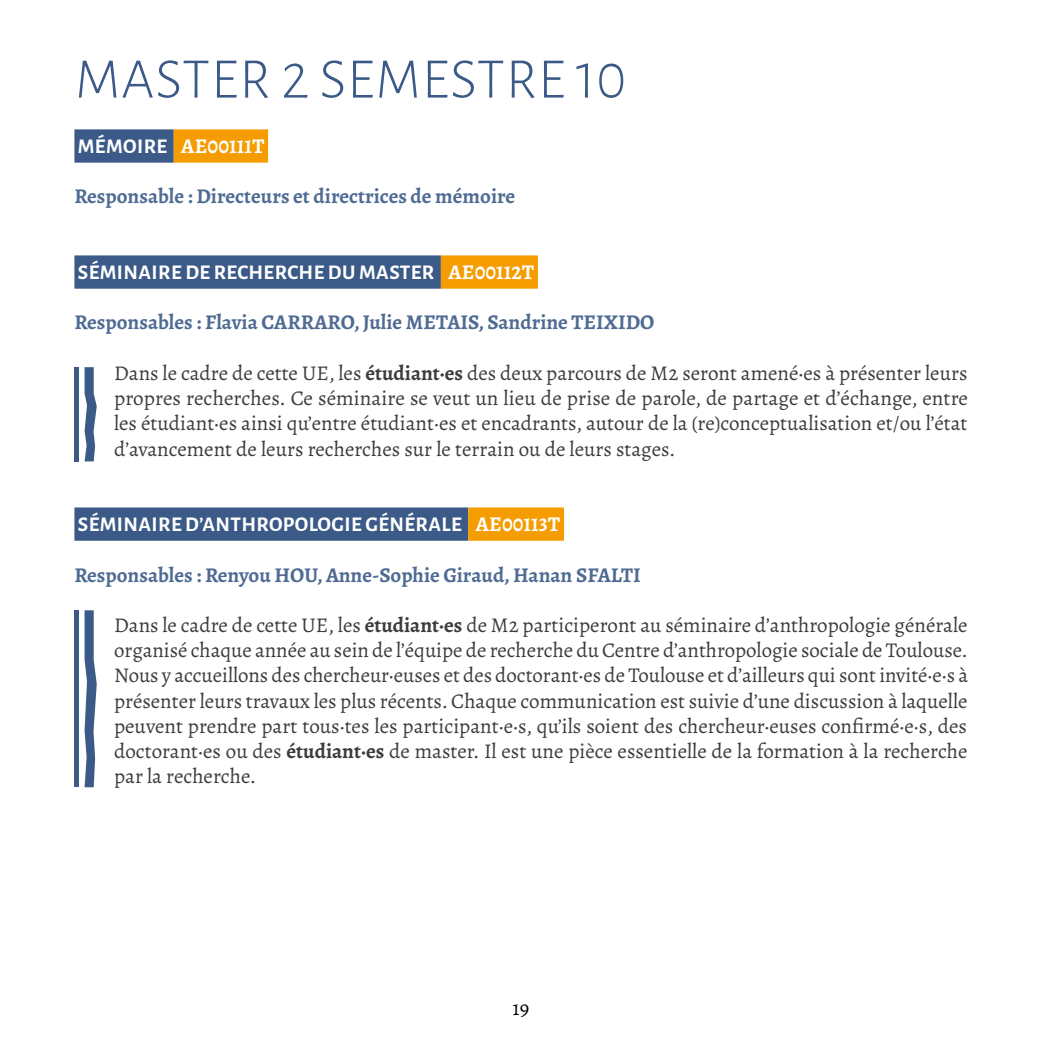
<style>
.page{position:relative;width:1042px;height:1042px;background:#fff}
.page>*{position:absolute;margin:0;border:0;box-sizing:border-box;transform-origin:0 0}
.t1{font:300 57.75px "Alegreya Sans";letter-spacing:.02em;color:#3b5a87}
.t2{font:21px/25.2px "Alegreya";color:#3c3c3b;text-align:justify}
.t3{font:700 21px "Alegreya";color:#4f6b93}
.t4{font:700 21px "Alegreya Sans";letter-spacing:.02em;color:#fff}
.t5{font:700 21px "Alegreya";color:#fff}
.t6{font:21px "Alegreya";color:#000}
.s1{font-family:"Alegreya Sans"}
.s2{font-family:"Alegreya"}
.s3{font-weight:700}
</style>
<div class="page">
<div style="left:74px;top:129px;width:100px;height:34px;background:#3b5a87"></div>
<div style="left:174px;top:129px;width:94px;height:34px;background:#f59c00"></div>
<div style="left:74px;top:255px;width:367px;height:34px;background:#3b5a87"></div>
<div style="left:441px;top:255px;width:97px;height:34px;background:#f59c00"></div>
<div style="left:74px;top:507px;width:394px;height:34px;background:#3b5a87"></div>
<div style="left:468px;top:507px;width:96px;height:34px;background:#f59c00"></div>
<svg style="left:85px;top:367px;width:12px;height:94px"></svg>
<hr style="left:74px;top:367px;width:4px;height:94px;background:#3b5a87">
<svg style="left:85px;top:610px;width:12px;height:177px"></svg>
<hr style="left:74px;top:610px;width:4px;height:177px;background:#3b5a87">
<h1 class="t1" style="left:75px;top:41px;width:553px">MASTER 2 SEMESTRE 10</h1>
<p class="t5" style="left:78px;top:132px;width:188px"><span class="s1">MÉMOIRE</span> AE00111T</p>
<p class="t3" style="left:74px;top:182px;width:442px">Responsable : Directeurs et directrices de mémoire</p>
<p class="t4" style="left:78px;top:257px;width:458px">SÉMINAIRE DE RECHERCHE DU MASTER <span class="s2">AE00112T</span></p>
<p class="t3" style="left:74px;top:308px;width:581px">Responsables : Flavia CARRARO, Julie METAIS, Sandrine TEIXIDO</p>
<p class="t2" style="left:114px;top:360px;width:855px">Dans le cadre de cette UE, les <span class="s3">étudiant·es</span> des deux parcours de M2 seront amené·es à présenter leurs propres recherches. Ce séminaire se veut un lieu de prise de parole, de partage et d’échange, entre les étudiant·es ainsi qu’entre étudiant·es et encadrants, autour de la (re)conceptualisation et/ou l’état d’avancement de leurs recherches sur le terrain ou de leurs stages.</p>
<p class="t4" style="left:78px;top:509px;width:484px">SÉMINAIRE D’ANTHROPOLOGIE GÉNÉRALE <span class="s2">AE00113T</span></p>
<p class="t3" style="left:74px;top:560px;width:568px">Responsables : Renyou HOU, Anne-Sophie Giraud, Hanan SFALTI</p>
<p class="t2" style="left:114px;top:612px;width:855px">Dans le cadre de cette UE, les <span class="s3">étudiant·es</span> de M2 participeront au séminaire d’anthropologie générale organisé chaque année au sein de l’équipe de recherche du Centre d’anthropologie sociale de Toulouse.<br>Nous y accueillons des chercheur·euses et des doctorant·es de Toulouse et d’ailleurs qui sont invité·e·s à présenter leurs travaux les plus récents. Chaque communication est suivie d’une discussion à laquelle peuvent prendre part tous·tes les participant·e·s, qu’ils soient des chercheur·euses confirmé·e·s, des doctorant·es ou des <span class="s3">étudiant·es</span> de master. Il est une pièce essentielle de la formation à la recherche par la recherche.</p>
<p class="t6" style="left:512px;top:994px;width:18px">19</p>
</div>
